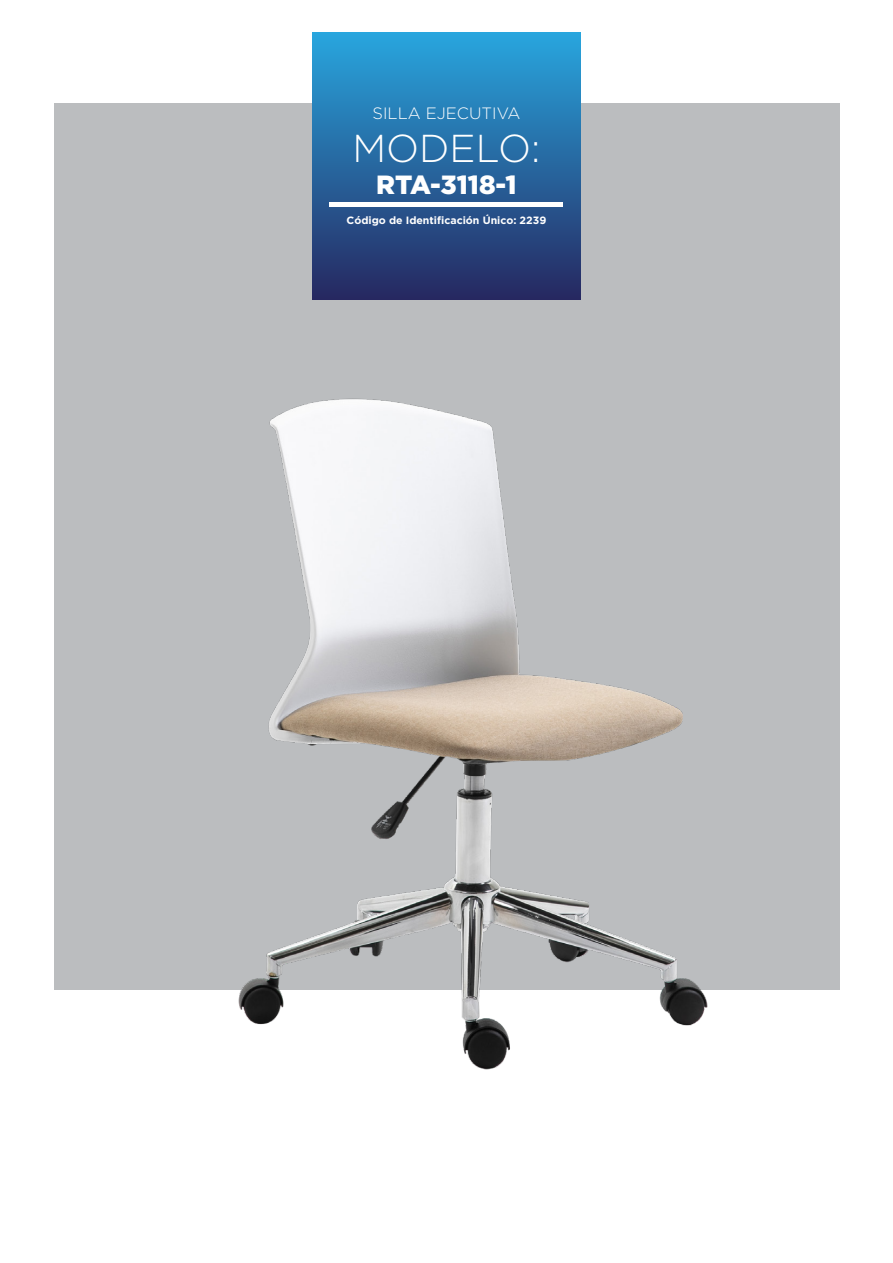
<style>
.page{position:relative;width:893px;height:1263px;background:#fff}
.page>*{position:absolute;margin:0;border:0;box-sizing:border-box;transform-origin:0 0}
.t1{font:300 38.85px "Gotham";color:#fff}
.t2{font:900 26.25px "Gotham";color:#fff}
.t3{font:300 16.5px "Gotham";color:#fff}
.t4{font:700 10.5px "Gotham";color:#fff}
</style>
<div class="page">
<div style="left:54px;top:103px;width:785px;height:886px;background:#bbbdbf"></div>
<svg style="left:313px;top:32px;width:267px;height:78px;background:#2793cc"></svg>
<img style="left:124px;top:110px;width:698px;height:960px">
<h3 class="t3" style="left:373px;top:103px;width:149px">SILLA EJECUTIVA</h3>
<h1 class="t1" style="left:352px;top:124px;width:190px">MODELO:</h1>
<h2 class="t2" style="left:376px;top:166px;width:142px">RTA-3118-1</h2>
<p class="t4" style="left:347px;top:214px;width:201px">Código de Identificación Único: 2239</p>
</div>
